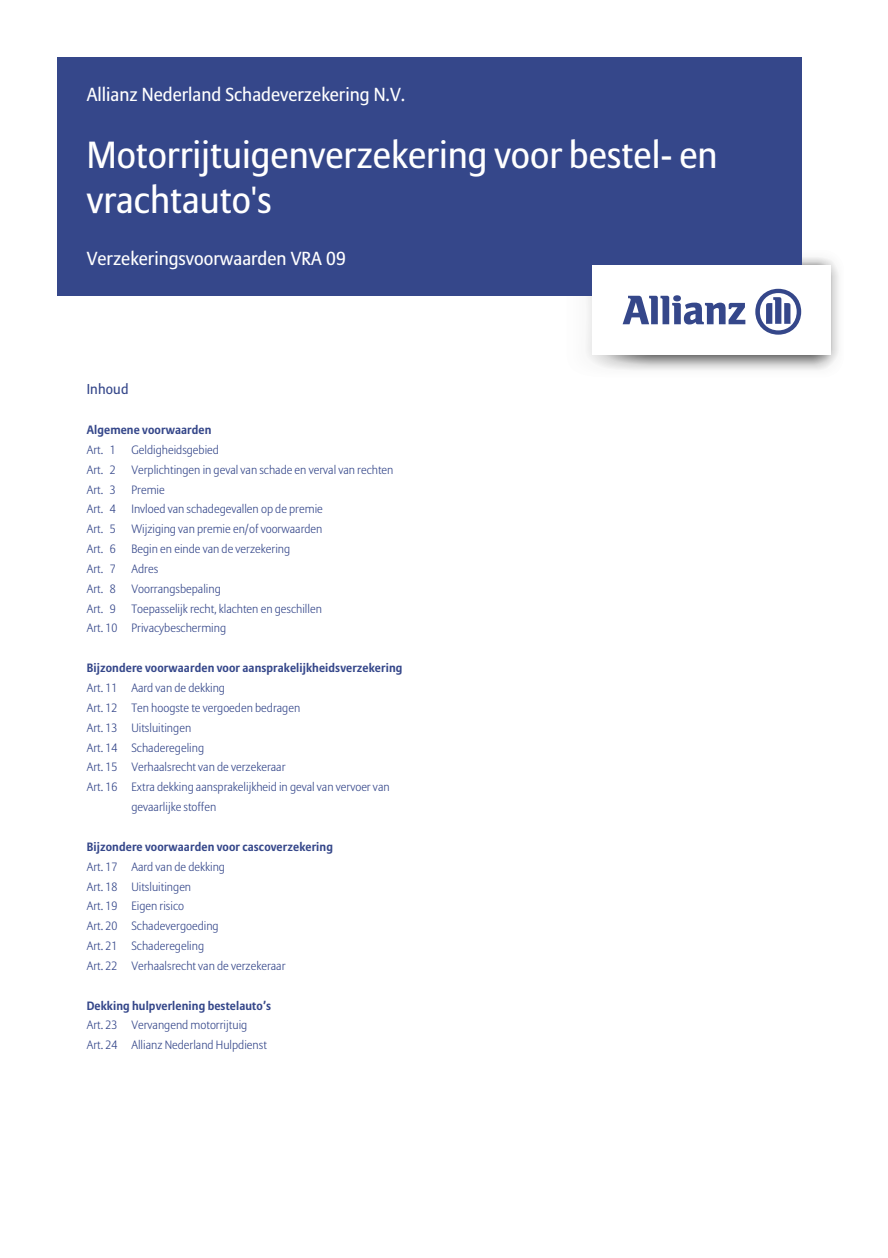
<style>
.page{position:relative;width:888px;height:1258px;background:#fff}
.page>*{position:absolute;margin:0;border:0;box-sizing:border-box;transform-origin:0 0}
.t1{font:37.5px/45px "Allianz Sans";color:#fff}
.t2{font:18.75px "Allianz Sans";color:#fff}
.t3{font:14.25px "Allianz Sans";letter-spacing:.01em;color:#35478a}
.t4{font:300 12px/19.8px "Allianz Sans";color:#35478a}
.t5{font:700 12px "Allianz Sans";letter-spacing:.01em;color:#35478a}
</style>
<div class="page">
<div style="left:57px;top:57px;width:744px;height:238px;background:#35478a"></div>
<svg style="left:567px;top:250px;width:272px;height:120px"></svg>
<h2 class="t2" style="left:87px;top:83px;width:320px">Allianz Nederland Schadeverzekering N.V.</h2>
<h1 class="t1" style="left:87px;top:134px;width:632px">Motorrijtuigenverzekering voor bestel- en vrachtauto's</h1>
<h2 class="t2" style="left:87px;top:247px;width:260px">Verzekeringsvoorwaarden VRA 09</h2>
<p class="t3" style="left:87px;top:381px;width:43px">Inhoud</p>
<p class="t5" style="left:87px;top:422px;width:126px">Algemene voorwaarden</p>
<p class="t4" style="left:87px;top:440px;width:30px">Art. 1</p>
<p class="t4" style="left:131px;top:440px;width:89px">Geldigheidsgebied</p>
<p class="t4" style="left:87px;top:460px;width:30px">Art. 2</p>
<p class="t4" style="left:131px;top:460px;width:264px">Verplichtingen in geval van schade en verval van rechten</p>
<p class="t4" style="left:87px;top:480px;width:30px">Art. 3</p>
<p class="t4" style="left:131px;top:480px;width:35px">Premie</p>
<p class="t4" style="left:87px;top:500px;width:30px">Art. 4</p>
<p class="t4" style="left:131px;top:500px;width:193px">Invloed van schadegevallen op de premie</p>
<p class="t4" style="left:87px;top:520px;width:30px">Art. 5</p>
<p class="t4" style="left:131px;top:520px;width:193px">Wijziging van premie en/of voorwaarden</p>
<p class="t4" style="left:87px;top:539px;width:30px">Art. 6</p>
<p class="t4" style="left:131px;top:539px;width:160px">Begin en einde van de verzekering</p>
<p class="t4" style="left:87px;top:559px;width:30px">Art. 7</p>
<p class="t4" style="left:131px;top:559px;width:28px">Adres</p>
<p class="t4" style="left:87px;top:579px;width:30px">Art. 8</p>
<p class="t4" style="left:131px;top:579px;width:91px">Voorrangsbepaling</p>
<p class="t4" style="left:87px;top:599px;width:30px">Art. 9</p>
<p class="t4" style="left:87px;top:599px;width:237px;text-indent:45px">Toepasselijk recht, klachten en geschillen<br>Art. 10 Privacybescherming</p>
<p class="t5" style="left:87px;top:660px;width:317px">Bijzondere voorwaarden voor aansprakelijkheidsverzekering</p>
<p class="t4" style="left:87px;top:678px;width:140px">Art. 11 Aard van de dekking</p>
<p class="t4" style="left:87px;top:698px;width:215px">Art. 12 Ten hoogste te vergoeden bedragen</p>
<p class="t4" style="left:87px;top:718px;width:106px">Art. 13 Uitsluitingen</p>
<p class="t4" style="left:87px;top:738px;width:119px">Art. 14 Schaderegeling</p>
<p class="t4" style="left:87px;top:758px;width:200px">Art. 15 Verhaalsrecht van de verzekeraar</p>
<p class="t4" style="left:87px;top:778px;width:304px">Art. 16 Extra dekking aansprakelijkheid in geval van vervoer van</p>
<p class="t4" style="left:131px;top:797px;width:86px">gevaarlijke stoffen</p>
<p class="t5" style="left:87px;top:839px;width:248px">Bijzondere voorwaarden voor cascoverzekering</p>
<p class="t4" style="left:87px;top:857px;width:200px">Art. 17 Aard van de dekking<br>Art. 18 Uitsluitingen<br>Art. 19 Eigen risico<br>Art. 20 Schadevergoeding<br>Art. 21 Schaderegeling<br>Art. 22 Verhaalsrecht van de verzekeraar</p>
<p class="t5" style="left:87px;top:998px;width:186px">Dekking hulpverlening bestelauto’s</p>
<p class="t4" style="left:87px;top:1016px;width:182px">Art. 23 Vervangend motorrijtuig<br>Art. 24 Allianz Nederland Hulpdienst</p>
</div>
